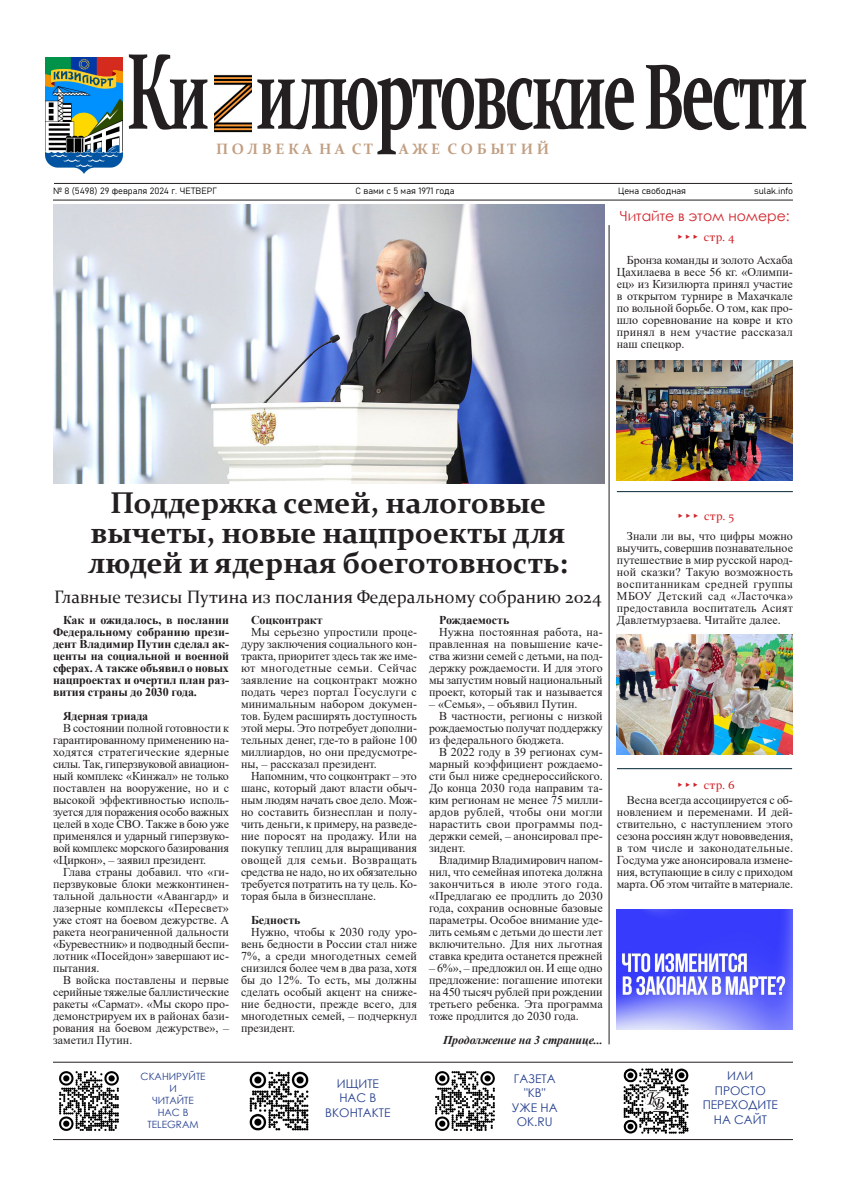
<style>
.page{position:relative;width:842px;height:1191px;background:#fff}
.page>*{position:absolute;margin:0;border:0;box-sizing:border-box;transform-origin:0 0}
.КВ_ЗАГОЛОВОК{font:700 108.5px "Constantia";letter-spacing:-.05em;color:#231f20;scale:.57 1}
.КВ_ЗАГОЛОВОК-2{font:700 30px/30px "Constantia";color:#231f20;text-align:center}
.КВ_ЗАГОЛОВОК-3{font:18px "Constantia";color:#231f20}
.КВ_ЗАГОЛОВОК-4{font:700 15px "Constantia";color:#c29f82}
.КВ_ЗАГОЛОВОК-5{font:14px "Century Gothic";color:#d1232a}
.КВ_ОСНОВНОЙ_1{font:12px/12px "Times New Roman";color:#231f20;text-align:justify}
.КВ_ОСНОВНОЙ_1-2{font:700 12px/12px "Times New Roman";letter-spacing:-.01em;color:#231f20;text-align:justify}
.t1{font:12px/14.4px "Century Gothic";color:#253f8e;text-align:center}
.КВ_ОСНОВНОЙ_1-3{font:italic 700 12px "Times New Roman";letter-spacing:-.01em;color:#231f20}
.КВ_ЗАГОЛОВОК-6{font:12px "Constantia";letter-spacing:.03em;color:#d1232a}
.t2{font:10px/12px "Century Gothic";color:#253f8e;text-align:center}
._13_рубрика{font:9px "Bahnschrift";color:#000}
.s1{font-size:93px}
</style>
<div class="page">
<hr style="left:53px;top:200px;width:740px;height:1px;background:#231f20">
<img style="left:59px;top:1071px;width:60px;height:60px">
<img style="left:435px;top:1071px;width:60px;height:60px">
<img style="left:249px;top:1071px;width:60px;height:60px">
<hr style="left:53px;top:1061px;width:740px;height:1px;background:#231f20">
<hr style="left:54px;top:183px;width:738px;height:1px;background:#231f20">
<img style="left:45px;top:57px;width:77px;height:117px">
<img style="left:623px;top:1068px;width:66px;height:66px">
<hr style="left:53px;top:1139px;width:740px;height:1px;background:#231f20">
<hr style="left:609px;top:225px;width:1px;height:819px;background:#231f20">
<img style="left:617px;top:360px;width:176px;height:120px">
<hr style="left:617px;top:491px;width:176px;height:1px;background:#052635">
<img style="left:617px;top:635px;width:176px;height:120px">
<hr style="left:617px;top:768px;width:175px;height:1px;background:#052635">
<img style="left:214px;top:74px;width:38px;height:58px">
<img style="left:617px;top:909px;width:176px;height:120px">
<img style="left:53px;top:204px;width:552px;height:279px">
<p class="КВ_ЗАГОЛОВОК" style="left:126px;top:17px;width:1197px">Ки илюртовские <span class="s1">В</span>ести</p>
<p class="КВ_ЗАГОЛОВОК-4" style="left:216px;top:139px;width:160px">П О Л В Е К А Н А С Т</p>
<p class="КВ_ЗАГОЛОВОК-4" style="left:399px;top:139px;width:152px">А Ж Е С О Б Ы Т И Й</p>
<p class="_13_рубрика" style="left:53px;top:184px;width:165px">№ 8 (5498) 29 февраля 2024 г. ЧЕТВЕРГ</p>
<p class="_13_рубрика" style="left:355px;top:184px;width:101px">С вами с 5 мая 1971 года</p>
<p class="_13_рубрика" style="left:618px;top:184px;width:70px">Цена свободная</p>
<p class="_13_рубрика" style="left:754px;top:184px;width:40px">sulak.info</p>
<p class="КВ_ЗАГОЛОВОК-5" style="left:620px;top:206px;width:171px">Читайте в этом номере:</p>
<p class="КВ_ЗАГОЛОВОК-6" style="left:675px;top:229px;width:61px">▸▸▸ стр. 4</p>
<p class="КВ_ОСНОВНОЙ_1" style="left:617px;top:254px;width:177px;text-indent:10px">Бронза команды и золото Асхаба Цахилаева в весе 56 кг. «Олимпи&shy;ец» из Кизилюрта принял участие в открытом турнире в Махачкале по вольной борьбе. О том, как про&shy;шло соревнование на ковре и кто принял в нем участие рассказал наш спецкор.</p>
<p class="КВ_ЗАГОЛОВОК-2" style="left:88px;top:486px;width:482px">Поддержка семей, налоговые вычеты, новые нацпроекты для людей и ядерная боеготовность:</p>
<p class="КВ_ЗАГОЛОВОК-3" style="left:54px;top:584px;width:549px">Главные тезисы Путина из послания Федеральному собранию 2024</p>
<p class="КВ_ЗАГОЛОВОК-6" style="left:676px;top:507px;width:60px">▸▸▸ стр. 5</p>
<p class="КВ_ОСНОВНОЙ_1" style="left:617px;top:530px;width:178px;text-indent:10px">Знали ли вы, что цифры можно выучить, совершив познавательное путешествие в мир русской народ&shy;ной сказки? Такую возможность воспитанникам средней группы МБОУ Детский сад «Ласточка» предоставила воспитатель Асият</p>
<p class="КВ_ОСНОВНОЙ_1-2" style="left:251px;top:614px;width:73px">Соцконтракт</p>
<p class="КВ_ОСНОВНОЙ_1" style="left:241px;top:626px;width:177px;text-indent:10px">Мы серьезно упростили проце&shy;дуру заключения социального кон&shy;тракта, приоритет здесь так же име&shy;ют многодетные семьи. Сейчас заявление на соцконтракт можно подать через портал Госуслуги с минимальным набором докумен&shy;тов. Будем расширять доступность этой меры. Это потребует дополни&shy;тельных денег, где-то в районе 100 миллиардов, но они предусмотре&shy;ны, – рассказал президент.</p>
<p class="КВ_ОСНОВНОЙ_1" style="left:241px;top:770px;width:178px;text-indent:10px">Напомним, что соцконтракт – это шанс, который дают власти обыч&shy;ным людям начать свое дело. Мож&shy;но составить бизнесплан и полу&shy;чить деньги, к примеру, на разведе&shy;ние поросят на продажу. Или на покупку теплиц для выращивания овощей для семьи. Возвращать средства не надо, но их обязательно требуется потратить на ту цель. Ко&shy;торая была в бизнесплане.</p>
<p class="КВ_ОСНОВНОЙ_1-2" style="left:251px;top:914px;width:51px">Бедность</p>
<p class="КВ_ОСНОВНОЙ_1" style="left:241px;top:926px;width:178px;text-indent:10px">Нужно, чтобы к 2030 году уро&shy;вень бедности в России стал ниже 7%, а среди многодетных семей снизился более чем в два раза, хотя бы до 12%. То есть, мы должны сделать особый акцент на сниже&shy;ние бедности, прежде всего, для многодетных семей, – подчеркнул президент.</p>
<p class="КВ_ОСНОВНОЙ_1-2" style="left:63px;top:614px;width:168px">Как и ожидалось, в послании</p>
<p class="КВ_ОСНОВНОЙ_1" style="left:617px;top:614px;width:165px">Давлетмурзаева. Читайте далее.</p>
<p class="КВ_ОСНОВНОЙ_1-2" style="left:53px;top:626px;width:177px">Федеральному собранию прези&shy;дент Владимир Путин сделал ак&shy;центы на социальной и военной сферах. А также объявил о новых нацпроектах и очертил план раз&shy;вития страны до 2030 года.</p>
<p class="КВ_ОСНОВНОЙ_1-2" style="left:63px;top:710px;width:87px">Ядерная триада</p>
<p class="КВ_ОСНОВНОЙ_1" style="left:53px;top:722px;width:178px;text-indent:10px">В состоянии полной готовности к гарантированному применению на&shy;ходятся стратегические ядерные силы. Так, гиперзвуковой авиацион&shy;ный комплекс «Кинжал» не только поставлен на вооружение, но и с высокой эффективностью исполь&shy;зуется для поражения особо важных целей в ходе СВО. Также в бою уже применялся и ударный гиперзвуко&shy;вой комплекс морского базирования «Циркон», – заявил президент.</p>
<p class="КВ_ОСНОВНОЙ_1" style="left:53px;top:866px;width:177px;text-indent:10px">Глава страны добавил. что «ги&shy;перзвуковые блоки межконтинен&shy;тальной дальности «Авангард» и лазерные комплексы «Пересвет» уже стоят на боевом дежурстве. А ракета неограниченной дальности «Буревестник» и подводный беспи&shy;лотник «Посейдон» завершают ис&shy;пытания.</p>
<p class="КВ_ОСНОВНОЙ_1" style="left:53px;top:974px;width:178px;text-indent:10px">В войска поставлены и первые серийные тяжелые баллистические ракеты «Сармат». «Мы скоро про&shy;демонстрируем их в районах бази&shy;рования на боевом дежурстве», – заметил Путин.</p>
<p class="КВ_ОСНОВНОЙ_1-2" style="left:439px;top:614px;width:72px">Рождаемость</p>
<p class="КВ_ОСНОВНОЙ_1" style="left:429px;top:626px;width:175px;text-indent:10px">Нужна постоянная работа, на&shy;правленная на повышение каче&shy;ства жизни семей с детьми, на под&shy;держку рождаемости. И для этого мы запустим новый национальный проект, который так и называется</p>
<p class="КВ_ОСНОВНОЙ_1" style="left:429px;top:698px;width:150px">– «Семья», – объявил Путин.</p>
<p class="КВ_ОСНОВНОЙ_1" style="left:429px;top:710px;width:175px;text-indent:10px">В частности, регионы с низкой рождаемостью получат поддержку из федерального бюджета.</p>
<p class="КВ_ОСНОВНОЙ_1" style="left:429px;top:746px;width:175px;text-indent:10px">В 2022 году в 39 регионах сум&shy;марный коэффициент рождаемо&shy;сти был ниже среднероссийского.<br>До конца 2030 года направим та&shy;ким регионам не менее 75 милли&shy;ардов рублей, чтобы они могли нарастить свои программы под&shy;держки семей, – анонсировал пре&shy;зидент.</p>
<p class="КВ_ОСНОВНОЙ_1" style="left:429px;top:854px;width:175px;text-indent:10px">Владимир Владимирович напом&shy;нил, что семейная ипотека должна закончиться в июле этого года. «Предлагаю ее продлить до 2030 года, сохранив основные базовые параметры. Особое внимание уде&shy;лить семьям с детьми до шести лет включительно. Для них льготная ставка кредита останется прежней</p>
<p class="КВ_ОСНОВНОЙ_1" style="left:429px;top:962px;width:175px">– 6%», – предложил он. И еще одно предложение: погашение ипотеки на 450 тысяч рублей при рождении третьего ребенка. Эта программа тоже продлится до 2030 года.</p>
<p class="КВ_ОСНОВНОЙ_1-3" style="left:443px;top:1032px;width:161px">Продолжение на 3 странице...</p>
<p class="КВ_ЗАГОЛОВОК-6" style="left:675px;top:776px;width:61px">▸▸▸ стр. 6</p>
<p class="КВ_ОСНОВНОЙ_1" style="left:617px;top:794px;width:178px;text-indent:10px">Весна всегда ассоциируется с об&shy;новлением и переменами. И дей&shy;ствительно, с наступлением этого сезона россиян ждут нововведения, в том числе и законодательные.<br>Госдума уже анонсировала измене&shy;ния, вступающие в силу с приходом марта. Об этом читайте в материале.</p>
<p class="t2" style="left:141px;top:1070px;width:67px">СКАНИРУЙТЕ</p>
<p class="t2" style="left:169px;top:1082px;width:9px">И</p>
<p class="t2" style="left:148px;top:1094px;width:52px">ЧИТАЙТЕ<br>НАС В<br>TELEGRAM</p>
<p class="t1" style="left:337px;top:1076px;width:44px;text-align:left">ИЩИТЕ<br>НАС В</p>
<p class="t1" style="left:325px;top:1105px;width:67px">ВКОНТАКТЕ</p>
<p class="t1" style="left:512px;top:1071px;width:47px">ГАЗЕТА "КВ"<br>УЖЕ НА</p>
<p class="t1" style="left:517px;top:1114px;width:37px">ОК.RU</p>
<p class="t1" style="left:727px;top:1068px;width:28px">ИЛИ</p>
<p class="t1" style="left:715px;top:1083px;width:53px">ПРОСТО</p>
<p class="t1" style="left:703px;top:1097px;width:77px">ПЕРЕХОДИТЕ<br>НА САЙТ</p>
</div>
